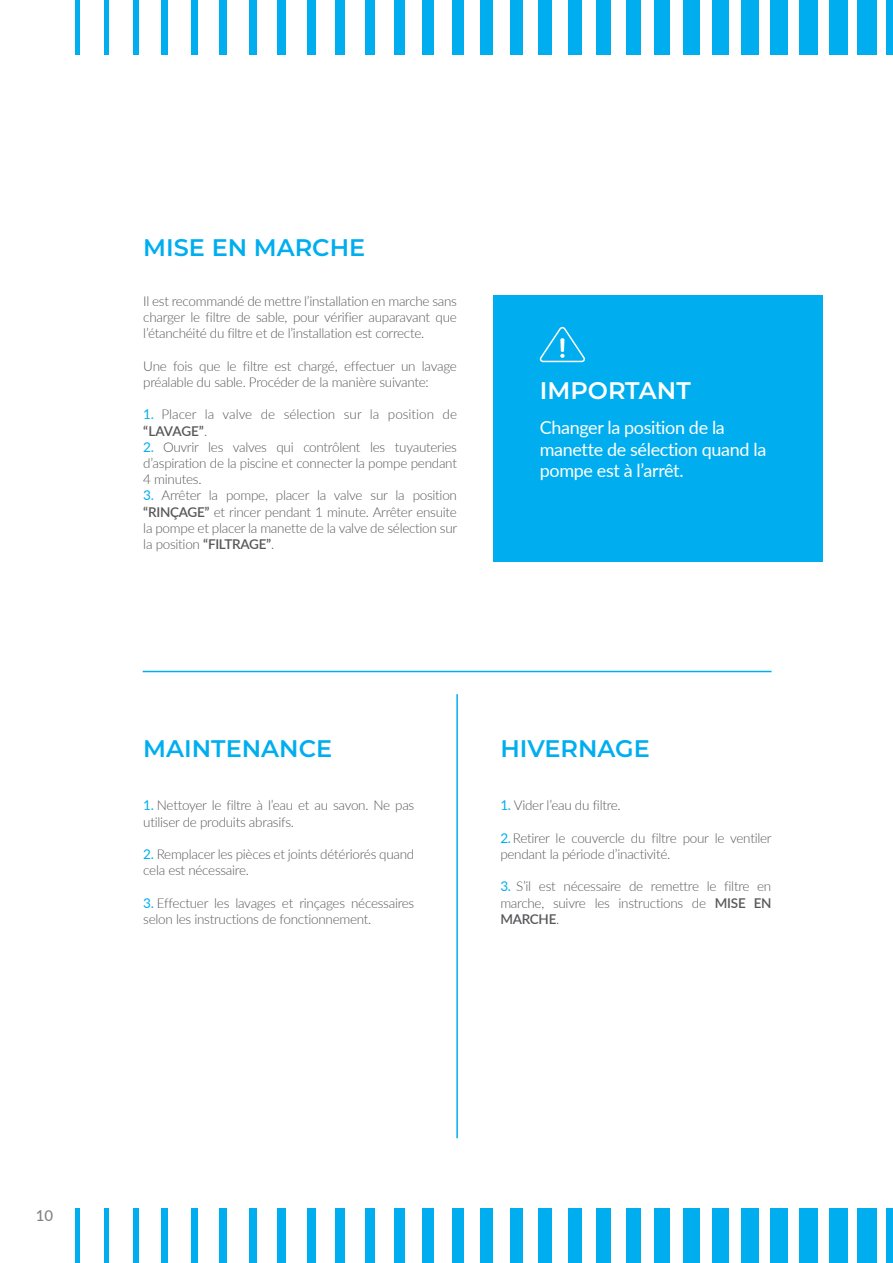
<style>
.page{position:relative;width:893px;height:1263px;background:#fff}
.page>*{position:absolute;margin:0;border:0;box-sizing:border-box;transform-origin:0 0}
.t1{font:600 24px "Montserrat";color:#00aeef}
.t2{font:600 24px "Montserrat";color:#fff}
.t3{font:18px/21.6px "Lato";letter-spacing:-.02em;color:#fff}
.t4{font:500 15px "Lato";color:#808284}
.t5{font:300 13.5px/16.2px "Lato";letter-spacing:-.02em;color:#58585b}
.t6{font:300 13.5px/16.2px "Lato";color:#58585b}
.s1{font-weight:400;color:#00aeef}
.s2{font-weight:600}
</style>
<div class="page">
<div style="left:493px;top:295px;width:330px;height:266px;background:#00aeef"></div>
<svg style="left:539px;top:327px;width:46px;height:36px"></svg>
<hr style="left:143px;top:671px;width:628px;height:1px;background:#00aeef">
<hr style="left:456px;top:694px;width:2px;height:444px;background:#00aeef">
<hr style="left:75px;top:1209px;width:4px;height:54px;background:#00aeef">
<div style="left:104px;top:1209px;width:5px;height:54px;background:#00aeef"></div>
<div style="left:133px;top:1209px;width:5px;height:54px;background:#00aeef"></div>
<div style="left:162px;top:1209px;width:6px;height:54px;background:#00aeef"></div>
<div style="left:191px;top:1209px;width:6px;height:54px;background:#00aeef"></div>
<div style="left:220px;top:1209px;width:7px;height:54px;background:#00aeef"></div>
<div style="left:249px;top:1209px;width:8px;height:54px;background:#00aeef"></div>
<div style="left:278px;top:1209px;width:8px;height:54px;background:#00aeef"></div>
<div style="left:307px;top:1209px;width:9px;height:54px;background:#00aeef"></div>
<div style="left:336px;top:1209px;width:9px;height:54px;background:#00aeef"></div>
<div style="left:365px;top:1209px;width:10px;height:54px;background:#00aeef"></div>
<div style="left:394px;top:1209px;width:10px;height:54px;background:#00aeef"></div>
<div style="left:423px;top:1209px;width:11px;height:54px;background:#00aeef"></div>
<div style="left:452px;top:1209px;width:11px;height:54px;background:#00aeef"></div>
<div style="left:481px;top:1209px;width:12px;height:54px;background:#00aeef"></div>
<div style="left:510px;top:1209px;width:12px;height:54px;background:#00aeef"></div>
<div style="left:539px;top:1209px;width:13px;height:54px;background:#00aeef"></div>
<div style="left:568px;top:1209px;width:14px;height:54px;background:#00aeef"></div>
<div style="left:597px;top:1209px;width:14px;height:54px;background:#00aeef"></div>
<div style="left:626px;top:1209px;width:15px;height:54px;background:#00aeef"></div>
<div style="left:655px;top:1209px;width:15px;height:54px;background:#00aeef"></div>
<div style="left:684px;top:1209px;width:16px;height:54px;background:#00aeef"></div>
<div style="left:713px;top:1209px;width:16px;height:54px;background:#00aeef"></div>
<div style="left:742px;top:1209px;width:17px;height:54px;background:#00aeef"></div>
<div style="left:771px;top:1209px;width:17px;height:54px;background:#00aeef"></div>
<div style="left:799px;top:1209px;width:19px;height:54px;background:#00aeef"></div>
<div style="left:828px;top:1209px;width:19px;height:54px;background:#00aeef"></div>
<div style="left:857px;top:1209px;width:20px;height:54px;background:#00aeef"></div>
<div style="left:886px;top:1209px;width:7px;height:54px;background:#00aeef"></div>
<hr style="left:75px;top:0;width:4px;height:54px;background:#00aeef">
<div style="left:104px;top:0;width:5px;height:54px;background:#00aeef"></div>
<div style="left:133px;top:0;width:5px;height:54px;background:#00aeef"></div>
<div style="left:162px;top:0;width:6px;height:54px;background:#00aeef"></div>
<div style="left:191px;top:0;width:6px;height:54px;background:#00aeef"></div>
<div style="left:220px;top:0;width:7px;height:54px;background:#00aeef"></div>
<div style="left:249px;top:0;width:8px;height:54px;background:#00aeef"></div>
<div style="left:278px;top:0;width:8px;height:54px;background:#00aeef"></div>
<div style="left:307px;top:0;width:9px;height:54px;background:#00aeef"></div>
<div style="left:336px;top:0;width:9px;height:54px;background:#00aeef"></div>
<div style="left:365px;top:0;width:10px;height:54px;background:#00aeef"></div>
<div style="left:394px;top:0;width:10px;height:54px;background:#00aeef"></div>
<div style="left:423px;top:0;width:11px;height:54px;background:#00aeef"></div>
<div style="left:452px;top:0;width:11px;height:54px;background:#00aeef"></div>
<div style="left:481px;top:0;width:12px;height:54px;background:#00aeef"></div>
<div style="left:510px;top:0;width:12px;height:54px;background:#00aeef"></div>
<div style="left:539px;top:0;width:13px;height:54px;background:#00aeef"></div>
<div style="left:568px;top:0;width:14px;height:54px;background:#00aeef"></div>
<div style="left:597px;top:0;width:14px;height:54px;background:#00aeef"></div>
<div style="left:626px;top:0;width:15px;height:54px;background:#00aeef"></div>
<div style="left:655px;top:0;width:15px;height:54px;background:#00aeef"></div>
<div style="left:684px;top:0;width:16px;height:54px;background:#00aeef"></div>
<div style="left:713px;top:0;width:16px;height:54px;background:#00aeef"></div>
<div style="left:742px;top:0;width:17px;height:54px;background:#00aeef"></div>
<div style="left:771px;top:0;width:17px;height:54px;background:#00aeef"></div>
<div style="left:799px;top:0;width:19px;height:54px;background:#00aeef"></div>
<div style="left:828px;top:0;width:19px;height:54px;background:#00aeef"></div>
<div style="left:857px;top:0;width:20px;height:54px;background:#00aeef"></div>
<div style="left:886px;top:0;width:7px;height:54px;background:#00aeef"></div>
<h1 class="t1" style="left:143px;top:231px;width:223px">MISE EN MARCHE</h1>
<p class="t5" style="left:143px;top:293px;width:315px;text-align:justify">Il est recommandé de mettre l’installation en marche sans charger le filtre de sable, pour vérifier auparavant que l’étanchéité du filtre et de l’installation est correcte.</p>
<p class="t5" style="left:143px;top:357px;width:315px">Une fois que le filtre est chargé, effectuer un lavage préalable du sable. Procéder de la manière suivante:</p>
<p class="t6" style="left:143px;top:406px;width:315px"><span class="s1">1.</span> Placer la valve de sélection sur la position de <span class="s2">“LAVAGE”</span>.</p>
<p class="t5" style="left:143px;top:438px;width:315px;text-align:justify"><span class="s1">2.</span> Ouvrir les valves qui contrôlent les tuyauteries d’aspiration de la piscine et connecter la pompe pendant 4 minutes.</p>
<p class="t5" style="left:143px;top:487px;width:315px;text-align:justify"><span class="s1">3.</span> Arrêter la pompe, placer la valve sur la position <span class="s2">“RINÇAGE”</span> et rincer pendant 1 minute. Arrêter ensuite la pompe et placer la manette de la valve de sélection sur la position <span class="s2">“FILTRAGE”</span>.</p>
<h1 class="t2" style="left:540px;top:373px;width:152px">IMPORTANT</h1>
<h2 class="t3" style="left:540px;top:416px;width:228px">Changer la position de la manette de sélection quand la pompe est à l’arrêt.</h2>
<h1 class="t1" style="left:143px;top:732px;width:190px">MAINTENANCE</h1>
<h1 class="t1" style="left:500px;top:732px;width:151px">HIVERNAGE</h1>
<p class="t5" style="left:143px;top:797px;width:273px"><span class="s1">1.</span> Nettoyer le filtre à l’eau et au savon. Ne pas utiliser de produits abrasifs.</p>
<p class="t5" style="left:143px;top:845px;width:273px"><span class="s1">2.</span> Remplacer les pièces et joints détériorés quand cela est nécessaire.</p>
<p class="t5" style="left:143px;top:894px;width:273px"><span class="s1">3.</span> Effectuer les lavages et rinçages nécessaires selon les instructions de fonctionnement.</p>
<p class="t5" style="left:500px;top:797px;width:122px"><span class="s1">1.</span> Vider l’eau du filtre.</p>
<p class="t5" style="left:500px;top:829px;width:273px"><span class="s1">2.</span> Retirer le couvercle du filtre pour le ventiler pendant la période d’inactivité.</p>
<p class="t5" style="left:500px;top:878px;width:273px;text-align:justify"><span class="s1">3.</span> S’il est nécessaire de remettre le filtre en marche, suivre les instructions de <span class="s2">MISE EN MARCHE</span>.</p>
<p class="t4" style="left:36px;top:1205px;width:19px">10</p>
</div>
